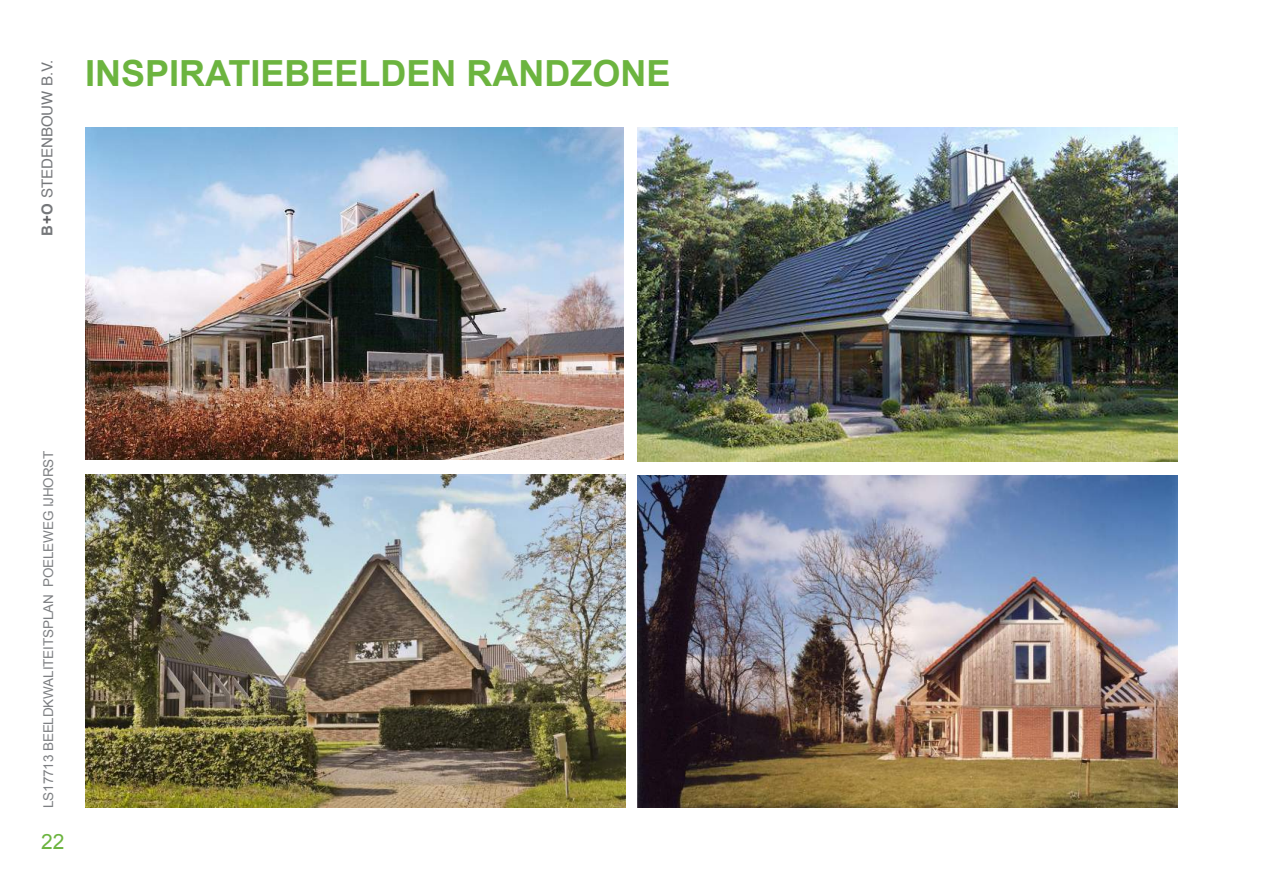
<style>
.page{position:relative;width:1263px;height:893px;background:#fff}
.page>*{position:absolute;margin:0;border:0;box-sizing:border-box;transform-origin:0 0}
.t1{font:700 36px "Arial";color:#6cb43f}
.t2{font:21px "Arial";color:#6cb43f}
.t3{font:15px "Helvetica";color:#75777a}
.t4{font:13.5px "Arial";letter-spacing:-.01em;color:#7d7f82}
.s1{font-family:"Arial";font-weight:700}
.s2{font-family:"Arial";font-weight:700;color:#5f5f62}
</style>
<div class="page">
<img style="left:86px;top:128px;width:537px;height:332px">
<img style="left:638px;top:476px;width:540px;height:332px">
<img style="left:85px;top:474px;width:540px;height:334px">
<img style="left:638px;top:128px;width:539px;height:333px">
<p class="t3" style="left:36px;top:236px;width:178px;rotate:-90deg"><span class="s1">B</span><span class="s2">+</span><span class="s1">O</span> STEDENBOUW B.V.</p>
<h1 class="t1" style="left:85px;top:49px;width:587px">INSPIRATIEBEELDEN RANDZONE</h1>
<p class="t4" style="left:40px;top:808px;width:359px;rotate:-90deg">LS17713 BEELDKWALITEITSPLAN POELEWEG IJHORST</p>
<h2 class="t2" style="left:41px;top:828px;width:25px">22</h2>
</div>
